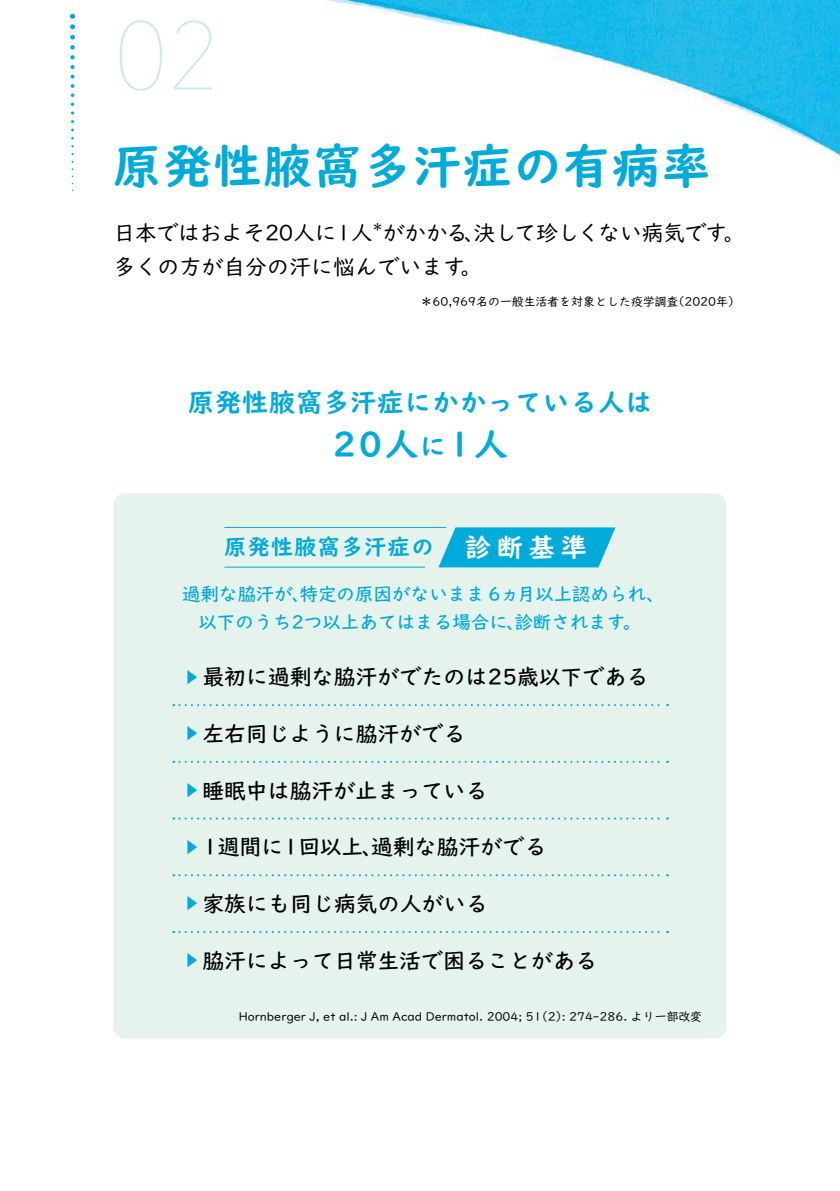
<style>
.page{position:relative;width:840px;height:1191px;background:#fff}
.page>*{position:absolute;margin:0;border:0;box-sizing:border-box;transform-origin:0 0}
.t1{font:200 96px "Avenir Next";color:#cce8f5}
.t2{font:700 48px "UD Digi Kyokasho Pro";letter-spacing:.04em;color:#00aad9}
.t3{font:700 33.8px "UD Digi Kyokasho Pro";color:#00aad9}
.t4{font:700 26px "UD Digi Kyokasho Pro";letter-spacing:.06em;color:#00aad9}
.t5{font:500 22px "UD Digi Kyokasho Pro";color:#000}
.t6{font:22px/34px "UD Digi Kyokasho Pro";letter-spacing:-.015em;color:#000}
.t7{font:700 22px "UD Digi Kyokasho Pro";letter-spacing:.06em;color:#00aad9}
.t8{font:500 18.6px/28px "UD Digi Kyokasho Pro";color:#00aad9;text-align:center}
.t9{font:12px "UD Digi Kyokasho Pro";color:#000}
.t10{font:11px "UD Digi Kyokasho Pro";color:#000}
.s1{font-size:26px}
.s2{font-size:26px;color:#fff}
.s3{font-size:15.4px;color:#00aad9}
</style>
<div class="page">
<img style="left:325px;top:0;width:514px;height:169px">
<div style="left:113px;top:493px;width:613px;height:545px;background:#e6f3ec;border-radius:11px"></div>
<svg style="left:438px;top:527px;width:177px;height:40px;background:#17b1da"></svg>
<svg style="left:70px;top:14px;width:5px;height:15px"></svg>
<svg style="left:70px;top:35px;width:5px;height:24px"></svg>
<svg style="left:70px;top:65px;width:5px;height:4px"></svg>
<svg style="left:71px;top:75px;width:3px;height:22px"></svg>
<svg style="left:71px;top:103px;width:3px;height:20px"></svg>
<svg style="left:71px;top:137px;width:3px;height:10px"></svg>
<hr style="left:224px;top:527px;width:222px;height:1px;background:#00aad9">
<hr style="left:224px;top:567px;width:200px;height:1px;background:#00aad9">
<svg style="left:173px;top:704px;width:494px;height:2px"></svg>
<svg style="left:173px;top:761px;width:494px;height:2px"></svg>
<svg style="left:173px;top:817px;width:494px;height:2px"></svg>
<svg style="left:173px;top:874px;width:494px;height:2px"></svg>
<svg style="left:173px;top:931px;width:494px;height:2px"></svg>
<h1 class="t1" style="left:114px;top:-25px;width:109px">02</h1>
<h2 class="t2" style="left:113px;top:126px;width:598px">原発性腋窩多汗症の有病率</h2>
<p class="t6" style="left:113px;top:215px;width:260px">日本ではおよそ20人に1人</p>
<p class="t10" style="left:372px;top:217px;width:12px">＊</p>
<p class="t6" style="left:113px;top:215px;width:633px;text-indent:269px">がかかる、決して珍しくない病気です。多くの方が自分の汗に悩んでいます。</p>
<p class="t9" style="left:420px;top:291px;width:321px">＊60,969名の一般生活者を対象とした疫学調査（2020年）</p>
<p class="t4" style="left:188px;top:380px;width:465px">原発性腋窩多汗症にかかっている人は</p>
<h3 class="t3" style="left:332px;top:416px;width:177px">20人<span class="s1">に</span>1人</h3>
<p class="t7" style="left:224px;top:528px;width:363px">原発性腋窩多汗症の <span class="s2">診断基準</span></p>
<p class="t8" style="left:182px;top:579px;width:483px">過剰な脇汗が、特定の原因がないまま６ヵ月以上認められ、以下のうち2つ以上あてはまる場合に、診断されます。</p>
<p class="t5" style="left:184px;top:658px;width:466px"><span class="s3">▶</span> 最初に過剰な脇汗がでたのは25歳以下である</p>
<p class="t5" style="left:184px;top:715px;width:283px"><span class="s3">▶</span> 左右同じように脇汗がでる</p>
<p class="t5" style="left:184px;top:772px;width:305px"><span class="s3">▶</span> 睡眠中は脇汗が止まっている</p>
<p class="t5" style="left:184px;top:828px;width:364px"><span class="s3">▶</span> 1週間に1回以上、過剰な脇汗がでる</p>
<p class="t5" style="left:184px;top:885px;width:305px"><span class="s3">▶</span> 家族にも同じ病気の人がいる</p>
<p class="t5" style="left:184px;top:942px;width:415px"><span class="s3">▶</span> 脇汗によって日常生活で困ることがある</p>
<p class="t9" style="left:239px;top:1006px;width:464px">Hornberger J, et al.: J Am Acad Dermatol. 2004; 51（2）: 274-286. より一部改変</p>
</div>
